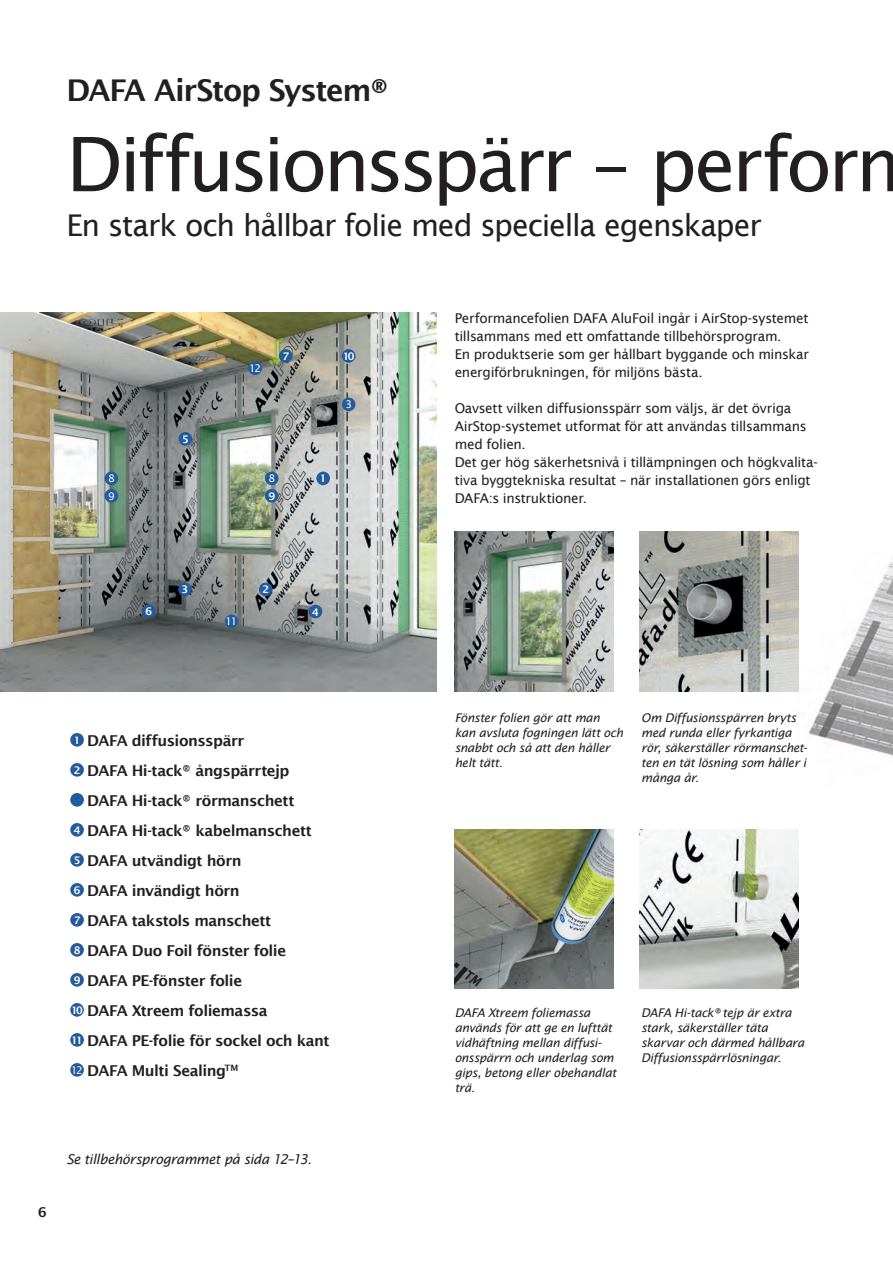
<style>
.page{position:relative;width:893px;height:1263px;background:#fff}
.page>*{position:absolute;margin:0;border:0;box-sizing:border-box;transform-origin:0 0}
._1_Overskrift{font:75px "Lucida Sans";letter-spacing:-.05em;color:#231f20}
._1_Overskrift-2{font:30px "Lucida Sans";letter-spacing:-.035em;color:#231f20}
._1_Overskrift-3{font:600 30px "Lucida Sans";letter-spacing:-.045em;color:#231f20}
.t1{font:600 15px "Lucida Sans";letter-spacing:-.03em;color:#231f20}
.t2{font:13.5px/18px "Lucida Sans";letter-spacing:-.02em;color:#231f20}
.t3{font:italic 13.5px "Lucida Sans";letter-spacing:-.03em;color:#231f20}
.t4{font:600 13.5px "Lucida Sans";color:#231f20}
.t5{font:italic 12px/15px "Lucida Sans";letter-spacing:-.025em;color:#231f20}
.t6{font:600 10.5px "Lucida Sans";color:#fff}
.t7{font:10.5px "Lucida Sans";color:#fff}
.s1{font-weight:400}
</style>
<div class="page">
<img style="left:742px;top:531px;width:151px;height:299px">
<svg style="left:852px;top:531px;width:41px;height:108px"></svg>
<img style="left:0;top:313px;width:437px;height:378px">
<img style="left:455px;top:532px;width:159px;height:159px">
<div style="left:70px;top:733px;width:14px;height:14px;background:#235b9d;border-radius:50%"></div>
<div style="left:70px;top:763px;width:14px;height:14px;background:#235b9d;border-radius:50%"></div>
<div style="left:70px;top:793px;width:14px;height:14px;background:#235b9d;border-radius:50%"></div>
<div style="left:70px;top:823px;width:14px;height:14px;background:#235b9d;border-radius:50%"></div>
<div style="left:70px;top:853px;width:14px;height:14px;background:#235b9d;border-radius:50%"></div>
<div style="left:70px;top:883px;width:14px;height:14px;background:#235b9d;border-radius:50%"></div>
<div style="left:70px;top:913px;width:14px;height:14px;background:#235b9d;border-radius:50%"></div>
<div style="left:70px;top:943px;width:14px;height:14px;background:#235b9d;border-radius:50%"></div>
<div style="left:70px;top:973px;width:14px;height:14px;background:#235b9d;border-radius:50%"></div>
<div style="left:70px;top:1003px;width:14px;height:14px;background:#235b9d;border-radius:50%"></div>
<div style="left:70px;top:1033px;width:14px;height:14px;background:#235b9d;border-radius:50%"></div>
<div style="left:70px;top:1063px;width:14px;height:14px;background:#235b9d;border-radius:50%"></div>
<div style="left:316px;top:472px;width:14px;height:13px;background:#235b9d;border-radius:50%"></div>
<div style="left:179px;top:432px;width:13px;height:14px;background:#235b9d;border-radius:50%"></div>
<div style="left:265px;top:489px;width:14px;height:14px;background:#235b9d;border-radius:50%"></div>
<div style="left:309px;top:605px;width:13px;height:13px;background:#235b9d;border-radius:50%"></div>
<div style="left:142px;top:604px;width:14px;height:14px;background:#235b9d;border-radius:50%"></div>
<div style="left:178px;top:583px;width:14px;height:13px;background:#235b9d;border-radius:50%"></div>
<div style="left:342px;top:349px;width:13px;height:14px;background:#235b9d;border-radius:50%"></div>
<div style="left:279px;top:349px;width:14px;height:14px;background:#235b9d;border-radius:50%"></div>
<div style="left:259px;top:583px;width:14px;height:13px;background:#235b9d;border-radius:50%"></div>
<div style="left:342px;top:398px;width:13px;height:13px;background:#235b9d;border-radius:50%"></div>
<div style="left:265px;top:472px;width:14px;height:13px;background:#235b9d;border-radius:50%"></div>
<div style="left:225px;top:614px;width:13px;height:14px;background:#235b9d;border-radius:50%"></div>
<div style="left:248px;top:361px;width:14px;height:14px;background:#235b9d;border-radius:50%"></div>
<div style="left:105px;top:489px;width:13px;height:14px;background:#235b9d;border-radius:50%"></div>
<div style="left:105px;top:472px;width:13px;height:13px;background:#235b9d;border-radius:50%"></div>
<img style="left:640px;top:532px;width:159px;height:159px">
<img style="left:640px;top:830px;width:159px;height:159px">
<img style="left:455px;top:830px;width:158px;height:159px">
<p class="_1_Overskrift-3" style="left:66px;top:73px;width:324px">DAFA AirStop System®</p>
<p class="_1_Overskrift" style="left:66px;top:122px;width:861px">Diffusionsspärr – perform</p>
<p class="_1_Overskrift-2" style="left:66px;top:208px;width:697px">En stark och hållbar folie med speciella egenskaper</p>
<p class="t7" style="left:108px;top:473px;width:8px">8</p>
<p class="t7" style="left:108px;top:490px;width:8px">9</p>
<p class="t6" style="left:182px;top:433px;width:8px">5</p>
<p class="t7" style="left:249px;top:363px;width:13px">12</p>
<p class="t6" style="left:282px;top:350px;width:8px">7</p>
<p class="t6" style="left:343px;top:350px;width:13px">10</p>
<p class="t7" style="left:345px;top:399px;width:8px">3</p>
<p class="t7" style="left:268px;top:473px;width:8px">8</p>
<p class="t6" style="left:268px;top:490px;width:8px">9</p>
<p class="t6" style="left:320px;top:473px;width:8px">1</p>
<p class="t6" style="left:182px;top:584px;width:8px">3</p>
<p class="t6" style="left:262px;top:584px;width:8px">2</p>
<p class="t6" style="left:145px;top:605px;width:8px">6</p>
<p class="t6" style="left:312px;top:606px;width:8px">4</p>
<p class="t7" style="left:226px;top:616px;width:13px">11</p>
<p class="t2" style="left:455px;top:309px;width:356px">Performancefolien DAFA AluFoil ingår i AirStop-systemet tillsammans med ett omfattande tillbehörsprogram.<br>En produktserie som ger hållbart byggande och minskar energiförbrukningen, för miljöns bästa.</p>
<p class="t2" style="left:455px;top:399px;width:365px">Oavsett vilken diffusionsspärr som väljs, är det övriga AirStop-systemet utformat för att användas tillsammans med folien.<br>Det ger hög säkerhetsnivå i tillämpningen och högkvalita&shy;tiva byggtekniska resultat – när installationen görs enligt DAFA:s instruktioner.</p>
<p class="t6" style="left:74px;top:734px;width:8px">1</p>
<p class="t1" style="left:87px;top:732px;width:158px">DAFA diffusionsspärr</p>
<p class="t6" style="left:74px;top:764px;width:8px">2</p>
<p class="t1" style="left:87px;top:762px;width:204px">DAFA Hi-tack<span class="s1">®</span> ångspärrtejp</p>
<p class="t1" style="left:87px;top:792px;width:209px">DAFA Hi-tack<span class="s1">®</span> rörmanschett</p>
<p class="t6" style="left:74px;top:824px;width:8px">4</p>
<p class="t1" style="left:87px;top:822px;width:226px">DAFA Hi-tack<span class="s1">®</span> kabelmanschett</p>
<p class="t6" style="left:74px;top:854px;width:8px">5</p>
<p class="t1" style="left:87px;top:852px;width:156px">DAFA utvändigt hörn</p>
<p class="t6" style="left:74px;top:884px;width:8px">6</p>
<p class="t1" style="left:87px;top:882px;width:154px">DAFA invändigt hörn</p>
<p class="t6" style="left:74px;top:914px;width:8px">7</p>
<p class="t1" style="left:87px;top:912px;width:186px">DAFA takstols manschett</p>
<p class="t6" style="left:74px;top:944px;width:8px">8</p>
<p class="t1" style="left:87px;top:942px;width:200px">DAFA Duo Foil fönster folie</p>
<p class="t6" style="left:74px;top:974px;width:8px">9</p>
<p class="t1" style="left:87px;top:972px;width:156px">DAFA PE-fönster folie</p>
<p class="t6" style="left:71px;top:1004px;width:13px">10</p>
<p class="t1" style="left:87px;top:1002px;width:182px">DAFA Xtreem foliemassa</p>
<p class="t6" style="left:71px;top:1034px;width:13px">11</p>
<p class="t1" style="left:87px;top:1032px;width:244px">DAFA PE-folie för sockel och kant</p>
<p class="t7" style="left:71px;top:1064px;width:13px">12</p>
<p class="t1" style="left:87px;top:1062px;width:153px">DAFA Multi Sealing<sup>TM</sup></p>
<p class="t4" style="left:38px;top:1205px;width:10px">6</p>
<p class="t3" style="left:66px;top:1151px;width:247px">Se tillbehörsprogrammet på sida 12–13.</p>
<p class="t5" style="left:455px;top:710px;width:170px">Fönster folien gör att man kan avsluta fogningen lätt och snabbt och så att den håller helt tätt.</p>
<p class="t5" style="left:641px;top:710px;width:168px">Om Diffusionsspärren bryts med runda eller fyrkantiga rör, säkerställer rörmanschet&shy;ten en tät lösning som håller i många år.</p>
<p class="t5" style="left:455px;top:1005px;width:163px">DAFA Xtreem foliemassa används för att ge en lufttät vidhäftning mellan diffusi&shy;onsspärrn och underlag som gips, betong eller obehandlat trä.</p>
<p class="t5" style="left:641px;top:1005px;width:165px">DAFA Hi-tack® tejp är extra stark, säkerställer täta skarvar och därmed hållbara<br>Diffusionsspärrlösningar.</p>
</div>
